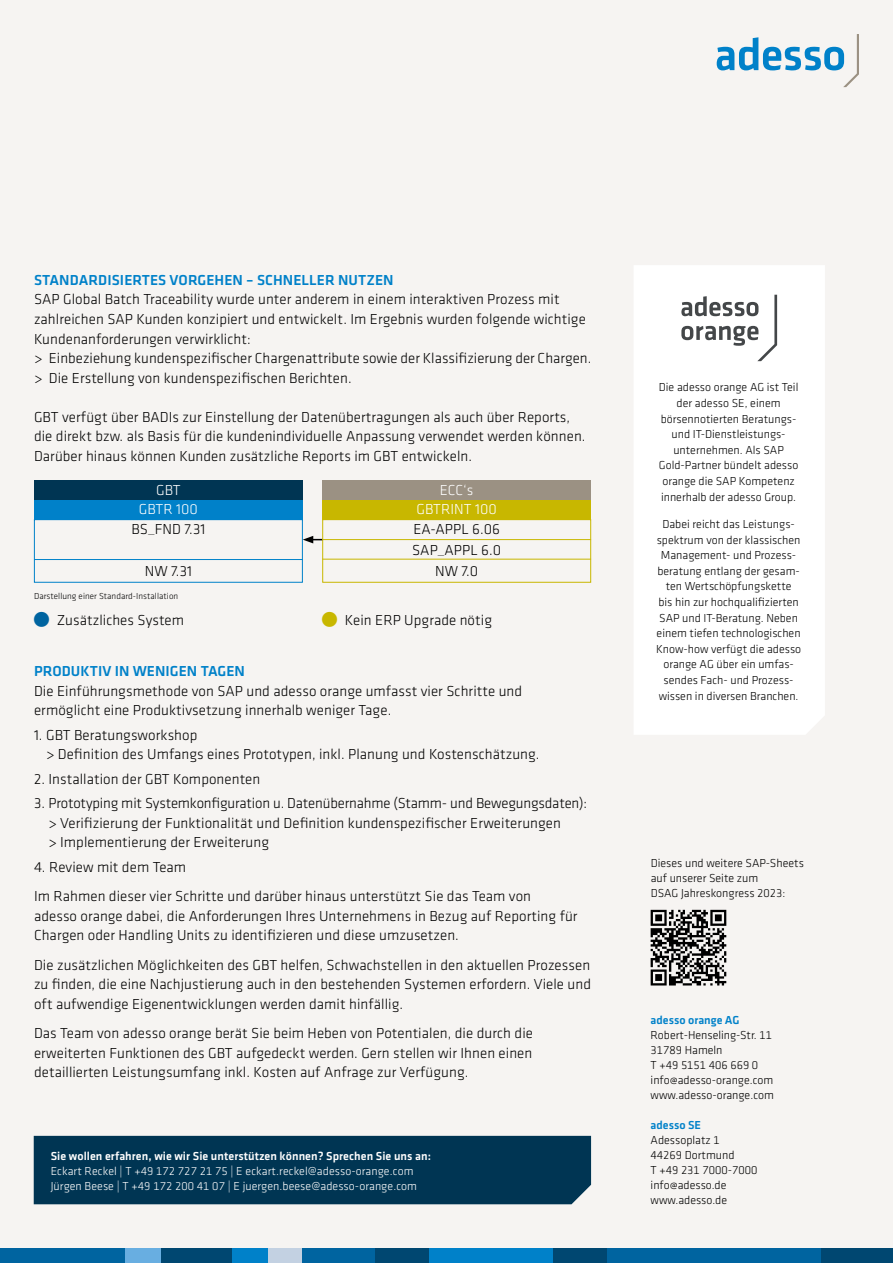
<style>
.page{position:relative;width:893px;height:1263px;background:#f6f4f2}
.page>*{position:absolute;margin:0;border:0;box-sizing:border-box;transform-origin:0 0}
.t1{font:300 15px/19.5px "Klavika";letter-spacing:.005em;color:#000}
.t2{font:500 15px "Klavika";letter-spacing:.005em;color:#0081c9}
.t3{font:300 15px/19.5px "Klavika";letter-spacing:.005em;color:#fff;text-align:center}
.t4{font:300 12px/15.6px "Klavika";color:#000}
.t5{font:300 12px/15px "Klavika";letter-spacing:.005em;color:#fff}
.t6{font:500 12px "Klavika";letter-spacing:.005em;color:#fff}
.t7{font:500 12px "Klavika";color:#0081c9}
.t8{font:300 9px "Klavika";letter-spacing:.005em;color:#000}
</style>
<div class="page">
<div style="left:34px;top:1136px;width:557px;height:68px;background:#003553"></div>
<div style="left:322px;top:480px;width:269px;height:20px;background:#9b9183"></div>
<div style="left:322px;top:500px;width:269px;height:20px;background:#c8b700"></div>
<div style="left:322px;top:519px;width:269px;height:64px;border:1px solid #c8b700"></div>
<div style="left:34px;top:480px;width:269px;height:20px;background:#003553"></div>
<div style="left:34px;top:500px;width:269px;height:20px;background:#0081c9"></div>
<div style="left:34px;top:519px;width:269px;height:64px;border:1px solid #0081c9"></div>
<svg style="left:303px;top:536px;width:19px;height:7px"></svg>
<hr style="left:322px;top:539px;width:269px;height:1px;background:#c8b700">
<hr style="left:34px;top:559px;width:269px;height:1px;background:#0081c9">
<hr style="left:322px;top:559px;width:269px;height:1px;background:#c8b700">
<div style="left:634px;top:265px;width:191px;height:469px;background:#fff"></div>
<svg style="left:681px;top:295px;width:96px;height:66px"></svg>
<svg style="left:651px;top:910px;width:75px;height:75px"></svg>
<div style="left:607px;top:1248px;width:214px;height:15px;background:#0064a0"></div>
<div style="left:821px;top:1248px;width:72px;height:15px;background:#004771"></div>
<div style="left:429px;top:1248px;width:125px;height:15px;background:#0081c9"></div>
<div style="left:554px;top:1248px;width:53px;height:15px;background:#004771"></div>
<div style="left:375px;top:1248px;width:54px;height:15px;background:#004771"></div>
<div style="left:302px;top:1248px;width:73px;height:15px;background:#0064a0"></div>
<div style="left:268px;top:1248px;width:34px;height:15px;background:#c3d1e2"></div>
<div style="left:232px;top:1248px;width:36px;height:15px;background:#0081c9"></div>
<div style="left:161px;top:1248px;width:71px;height:15px;background:#004771"></div>
<div style="left:125px;top:1248px;width:36px;height:15px;background:#68aee1"></div>
<div style="left:0;top:1248px;width:125px;height:15px;background:#0064a0"></div>
<svg style="left:717px;top:34px;width:142px;height:53px"></svg>
<p class="t2" style="left:34px;top:272px;width:361px">STANDARDISIERTES VORGEHEN – SCHNELLER NUTZEN</p>
<p class="t1" style="left:34px;top:290px;width:559px">SAP Global Batch Traceability wurde unter anderem in einem interaktiven Prozess mit zahlreichen SAP Kunden konzipiert und entwickelt. Im Ergebnis wurden folgende wichtige Kundenanforderungen verwirklicht:<br>&gt; Einbeziehung kundenspezifischer Chargenattribute sowie der Klassifizierung der Chargen. &gt; Die Erstellung von kundenspezifischen Berichten.</p>
<p class="t1" style="left:34px;top:407px;width:553px">GBT verfügt über BADIs zur Einstellung der Datenübertragungen als auch über Reports, die direkt bzw. als Basis für die kundenindividuelle Anpassung verwendet werden können.<br>Darüber hinaus können Kunden zusätzliche Reports im GBT entwickeln.</p>
<p class="t3" style="left:416px;top:480px;width:82px">ECC‘s<br>GBTRINT 100</p>
<p class="t1" style="left:412px;top:519px;width:90px;line-height:20.7px;text-align:center">EA-APPL 6.06<br>SAP_APPL 6.0<br>NW 7.0</p>
<p class="t3" style="left:139px;top:480px;width:61px">GBT<br>GBTR 100</p>
<p class="t1" style="left:131px;top:520px;width:75px">BS_FND 7.31</p>
<p class="t1" style="left:145px;top:561px;width:49px">NW 7.31</p>
<p class="t8" style="left:34px;top:591px;width:146px">Darstellung einer Standard-Installation</p>
<p class="t1" style="left:57px;top:610px;width:129px">Zusätzliches System</p>
<p class="t1" style="left:345px;top:610px;width:149px">Kein ERP Upgrade nötig</p>
<p class="t2" style="left:34px;top:663px;width:212px">PRODUKTIV IN WENIGEN TAGEN</p>
<p class="t1" style="left:34px;top:681px;width:490px">Die Einführungsmethode von SAP und adesso orange umfasst vier Schritte und ermöglicht eine Produktivsetzung innerhalb weniger Tage.</p>
<p class="t1" style="left:46px;top:725px;width:495px;text-indent:-12px">1. GBT Beratungsworkshop<br>&gt; Definition des Umfangs eines Prototypen, inkl. Planung und Kostenschätzung.</p>
<p class="t1" style="left:34px;top:769px;width:228px">2. Installation der GBT Komponenten</p>
<p class="t1" style="left:48px;top:794px;width:540px;text-indent:-14px">3. Prototyping mit Systemkonfiguration u. Datenübernahme (Stamm- und Bewegungsdaten): &gt; Verifizierung der Funktionalität und Definition kundenspezifischer Erweiterungen<br>&gt; Implementierung der Erweiterung</p>
<p class="t1" style="left:34px;top:852px;width:499px;line-height:29.4px">4. Review mit dem Team<br>Im Rahmen dieser vier Schritte und darüber hinaus unterstützt Sie das Team von</p>
<p class="t1" style="left:34px;top:906px;width:545px">adesso orange dabei, die Anforderungen Ihres Unternehmens in Bezug auf Reporting für<br>Chargen oder Handling Units zu identifizieren und diese umzusetzen.</p>
<p class="t1" style="left:34px;top:955px;width:558px;text-align:justify">Die zusätzlichen Möglichkeiten des GBT helfen, Schwachstellen in den aktuellen Prozessen zu finden, die eine Nachjustierung auch in den bestehenden Systemen erfordern. Viele und oft aufwendige Eigenentwicklungen werden damit hinfällig.</p>
<p class="t1" style="left:34px;top:1023px;width:500px;text-align:justify">Das Team von adesso orange berät Sie beim Heben von Potentialen, die durch die erweiterten Funktionen des GBT aufgedeckt werden. Gern stellen wir Ihnen einen detaillierten Leistungsumfang inkl. Kosten auf Anfrage zur Verfügung.</p>
<p class="t6" style="left:51px;top:1149px;width:382px">Sie wollen erfahren, wie wir Sie unterstützen können? Sprechen Sie uns an:</p>
<p class="t5" style="left:51px;top:1163px;width:368px">Eckart Reckel | T +49 172 727 21 75 | E eckart.reckel@adesso-orange.com<br>Jürgen Beese | T +49 172 200 41 07 | E juergen.beese@adesso-orange.com</p>
<p class="t4" style="left:659px;top:380px;width:141px;text-align:center">Die adesso orange AG ist Teil der adesso SE, einem börsennotierten Beratungs&shy;und IT-Dienstleistungs&shy;unternehmen. Als SAP<br>Gold-Partner bündelt adesso orange die SAP Kompetenz innerhalb der adesso Group.</p>
<p class="t4" style="left:656px;top:516px;width:147px;text-align:center">Dabei reicht das Leistungs&shy;spektrum von der klassischen<br>Management- und Prozess&shy;beratung entlang der gesam&shy;ten Wertschöpfungskette<br>bis hin zur hochqualifizierten<br>SAP und IT-Beratung. Neben einem tiefen technologischen<br>Know-how verfügt die adesso orange AG über ein umfas&shy;sendes Fach- und Prozess&shy;wissen in diversen Branchen.</p>
<p class="t4" style="left:651px;top:855px;width:155px;line-height:15px">Dieses und weitere SAP-Sheets auf unserer Seite zum<br>DSAG Jahreskongress 2023:</p>
<p class="t7" style="left:651px;top:1014px;width:90px">adesso orange AG</p>
<p class="t4" style="left:651px;top:1028px;width:125px;line-height:15px">Robert-Henseling-Str. 11<br>31789 Hameln<br>T +49 5151 406 669 0 info@adesso-orange.com www.adesso-orange.com</p>
<p class="t7" style="left:651px;top:1119px;width:52px">adesso SE</p>
<p class="t4" style="left:651px;top:1133px;width:108px;line-height:15px">Adessoplatz 1<br>44269 Dortmund<br>T +49 231 7000-7000 info@adesso.de www.adesso.de</p>
</div>
